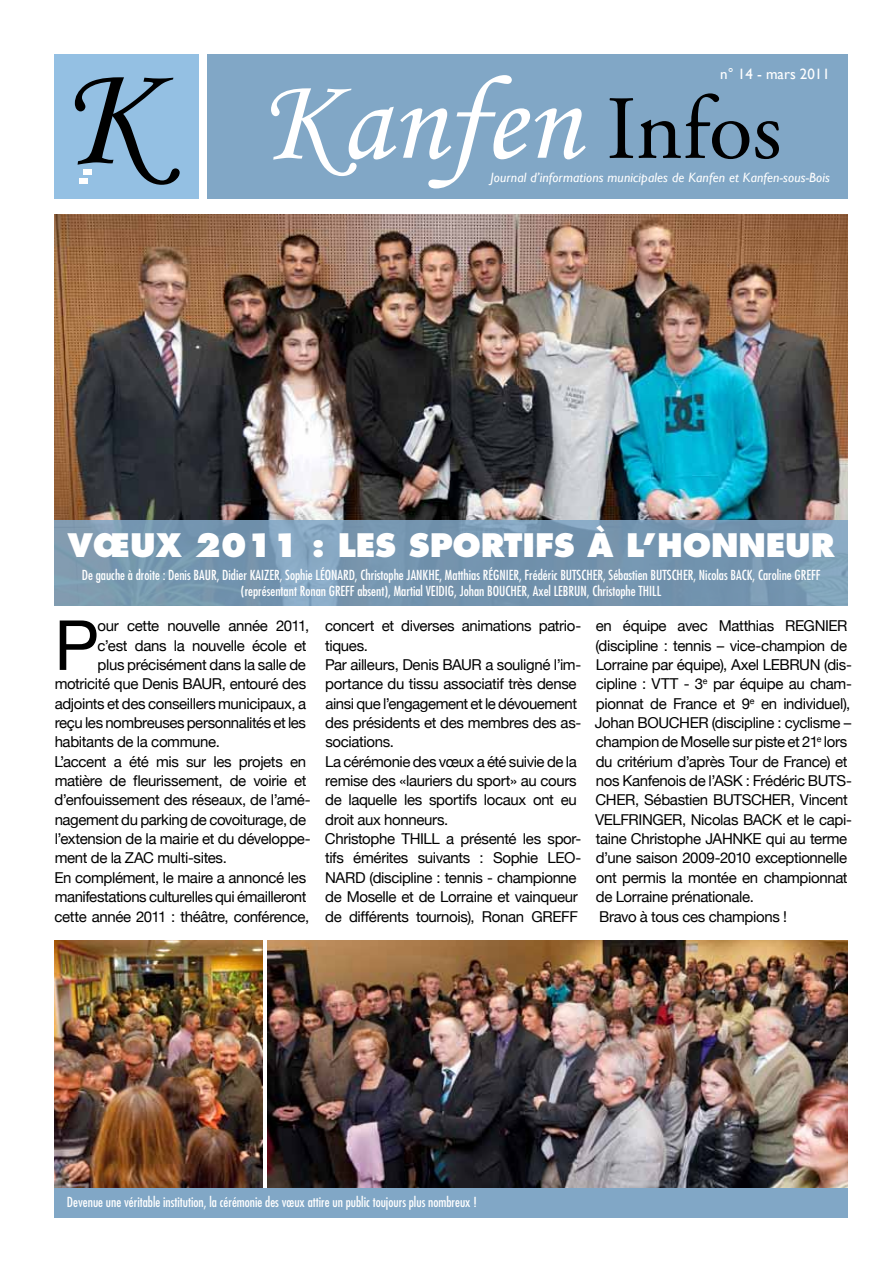
<style>
.page{position:relative;width:893px;height:1263px;background:#fff}
.page>*{position:absolute;margin:0;border:0;box-sizing:border-box;transform-origin:0 0}
.t1{font:120px "Monotype Corsiva";color:#fff}
.t2{font:69.15px "Helvetica Neue";color:#000}
.t3{font:800 31.5px "Futura Std";letter-spacing:-.005em;color:#fff}
.t4{font:15px/19.4px "Helvetica Neue";letter-spacing:-.025em;color:#000}
.t5{font:15px "Gill Sans";color:#fff}
.t6{font:condensed 13.5px/16.2px "Futura Std";color:#fff;text-align:center}
.t7{font:italic 13.5px "Gill Sans";letter-spacing:.01em;color:#fff}
.s1{font-size:147px;color:#000}
.s2{font-family:"Adobe Garamond Pro";font-size:90px;color:#000}
</style>
<div class="page">
<img style="left:54px;top:215px;width:794px;height:305px">
<img style="left:268px;top:940px;width:579px;height:248px">
<img style="left:54px;top:940px;width:208px;height:248px">
<div style="left:207px;top:54px;width:640px;height:144px;background:#81a7c6"></div>
<div style="left:54px;top:54px;width:144px;height:144px;background:#94c0e3"></div>
<div style="left:83px;top:169px;width:9px;height:6px;background:#fff"></div>
<div style="left:79px;top:178px;width:9px;height:6px;background:#fff"></div>
<svg style="left:54px;top:520px;width:794px;height:85px;background:#7797b1"></svg>
<div style="left:54px;top:1188px;width:794px;height:30px;background:#81a7c6"></div>
<p class="t5" style="left:720px;top:65px;width:111px">n° 14 - mars 2011</p>
<h1 class="t1" style="left:62px;top:48px;width:721px"><span class="s1">K</span> Kanfen <span class="s2">Infos</span></h1>
<p class="t7" style="left:491px;top:170px;width:341px">Journal d’informations municipales de Kanfen et Kanfen-sous-Bois</p>
<h3 class="t3" style="left:67px;top:525px;width:769px">VŒUX 2011 : LES SPORTIFS À L’HONNEUR</h3>
<p class="t6" style="left:82px;top:567px;width:740px">De gauche à droite : Denis BAUR, Didier KAIZER, Sophie LÉONARD, Christophe JANKHE, Matthias RÉGNIER, Frédéric BUTSCHER, Sébastien BUTSCHER, Nicolas BACK, Caroline GREFF (représentant Ronan GREFF absent), Martial VEIDIG, Johan BOUCHER, Axel LEBRUN, Christophe THILL</p>
<h2 class="t2" style="left:54px;top:604px;width:46px">P</h2>
<p class="t4" style="left:98px;top:616px;width:213px">our cette nouvelle année 2011,</p>
<p class="t4" style="left:98px;top:635px;width:210px">c’est dans la nouvelle école et</p>
<p class="t4" style="left:98px;top:655px;width:210px">plus précisément dans la salle de</p>
<p class="t4" style="left:55px;top:674px;width:253px">motricité que Denis BAUR, entouré des</p>
<p class="t4" style="left:55px;top:693px;width:253px">adjoints et des conseillers municipaux, a</p>
<p class="t4" style="left:55px;top:713px;width:253px">reçu les nombreuses personnalités et les</p>
<p class="t4" style="left:55px;top:732px;width:167px">habitants de la commune.</p>
<p class="t4" style="left:54px;top:751px;width:253px">L’accent a été mis sur les projets en</p>
<p class="t4" style="left:55px;top:771px;width:253px">matière de fleurissement, de voirie et</p>
<p class="t4" style="left:55px;top:790px;width:258px">d’enfouissement des réseaux, de l’amé-</p>
<p class="t4" style="left:55px;top:809px;width:253px">nagement du parking de covoiturage, de</p>
<p class="t4" style="left:55px;top:829px;width:257px">l’extension de la mairie et du développe-</p>
<p class="t4" style="left:55px;top:848px;width:174px">ment de la ZAC multi-sites.</p>
<p class="t4" style="left:54px;top:867px;width:253px">En complément, le maire a annoncé les</p>
<p class="t4" style="left:55px;top:887px;width:253px">manifestations culturelles qui émailleront</p>
<p class="t4" style="left:55px;top:906px;width:256px">cette année 2011 : théâtre, conférence,</p>
<p class="t4" style="left:325px;top:616px;width:258px">concert et diverses animations patrio&shy;tiques.<br>Par ailleurs, Denis BAUR a souligné l’im&shy;portance du tissu associatif très dense ainsi que l’engagement et le dévouement des présidents et des membres des as&shy;sociations.<br>La cérémonie des vœux a été suivie de la remise des «lauriers du sport» au cours de laquelle les sportifs locaux ont eu droit aux honneurs.<br>Christophe THILL a présenté les spor&shy;tifs émérites suivants : Sophie LEO-NARD (discipline : tennis - championne de Moselle et de Lorraine et vainqueur de différents tournois), Ronan GREFF</p>
<p class="t4" style="left:595px;top:616px;width:259px">en équipe avec Matthias REGNIER (discipline : tennis – vice-champion de Lorraine par équipe), Axel LEBRUN (dis&shy;cipline : VTT - 3<sup>e</sup> par équipe au cham&shy;pionnat de France et 9<sup>e</sup> en individuel), Johan BOUCHER (discipline : cyclisme – champion de Moselle sur piste et 21<sup>e</sup> lors du critérium d’après Tour de France) et nos Kanfenois de l’ASK : Frédéric BUTS-CHER, Sébastien BUTSCHER, Vincent VELFRINGER, Nicolas BACK et le capi&shy;taine Christophe JAHNKE qui au terme d’une saison 2009-2010 exceptionnelle ont permis la montée en championnat de Lorraine prénationale.<br>Bravo à tous ces champions !</p>
<p class="t6" style="left:67px;top:1194px;width:411px">Devenue une véritable institution, la cérémonie des vœux attire un public toujours plus nombreux !</p>
</div>
